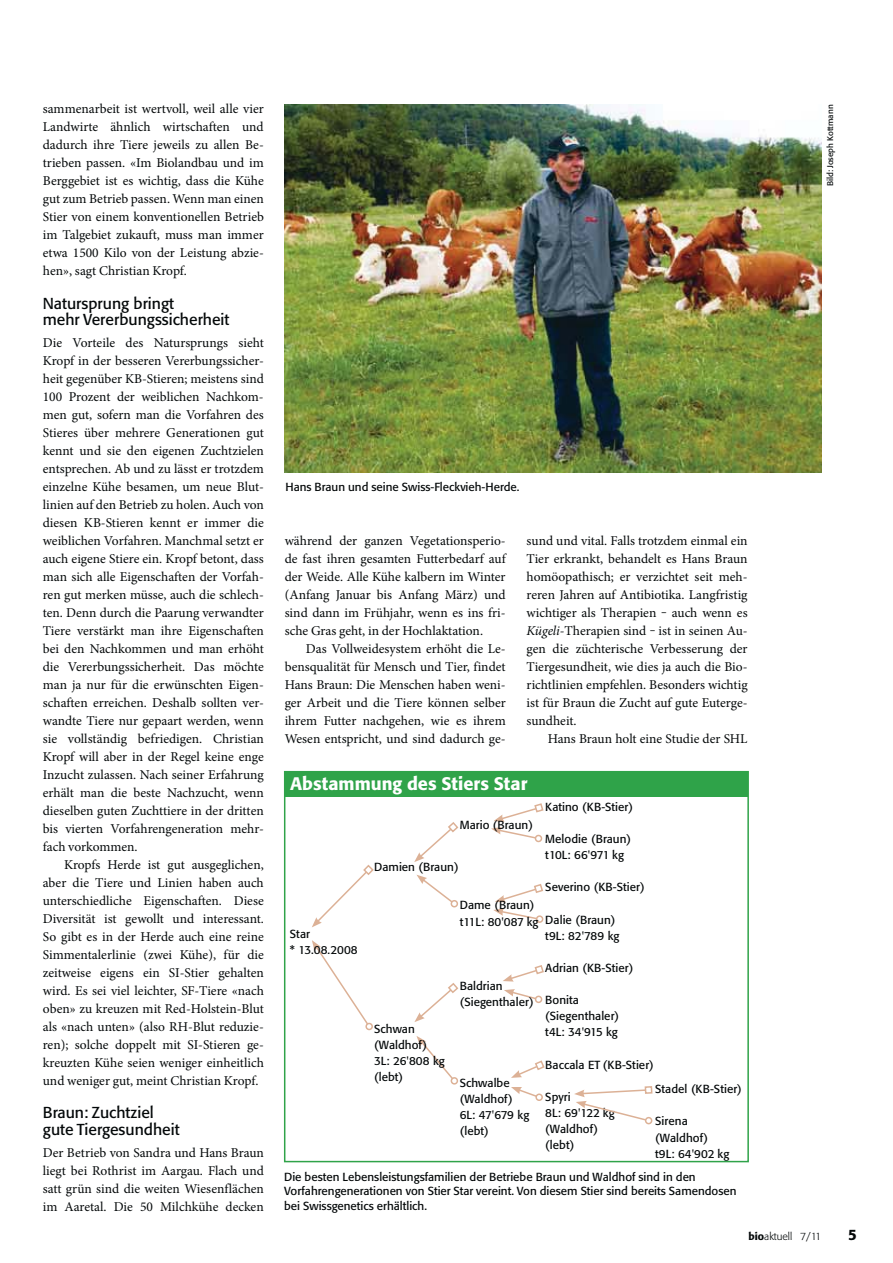
<style>
.page{position:relative;width:893px;height:1263px;background:#fff}
.page>*{position:absolute;margin:0;border:0;box-sizing:border-box;transform-origin:0 0}
.t1{font:500 18px "Formata BQ";color:#fff}
.t2{font:15.75px/16.5px "Formata BQ";color:#040809}
.t3{font:500 15px "Formata BQ";color:#040809}
.t4{font:13.5px/18px "Minion Pro";color:#040809;text-align:justify}
.t5{font:11.55px/16px "Formata BQ";letter-spacing:.005em;color:#040809}
.t6{font:300 10.5px "Formata BQ";color:#040809}
.t7{font:8.25px "Formata BQ";color:#040809}
.s1{font-style:italic}
.s2{font-weight:500}
</style>
<div class="page">
<div style="left:285px;top:772px;width:463px;height:25px;background:#2fa349"></div>
<svg style="left:312px;top:940px;width:58px;height:84px"></svg>
<div style="left:365px;top:1023px;width:8px;height:7px;border:2px solid #dcb196;border-radius:50%"></div>
<svg style="left:312px;top:864px;width:62px;height:63px"></svg>
<svg style="left:416px;top:1036px;width:37px;height:45px"></svg>
<div style="left:451px;top:1077px;width:7px;height:8px;border:2px solid #dcb196;border-radius:50%"></div>
<svg style="left:414px;top:983px;width:45px;height:39px"></svg>
<svg style="left:417px;top:875px;width:36px;height:29px"></svg>
<div style="left:451px;top:900px;width:7px;height:7px;border:2px solid #dcb196;border-radius:50%"></div>
<svg style="left:414px;top:822px;width:45px;height:40px"></svg>
<div style="left:645px;top:1117px;width:7px;height:7px;border:2px solid #dcb196;border-radius:50%"></div>
<svg style="left:574px;top:1089px;width:73px;height:33px"></svg>
<div style="left:645px;top:1086px;width:7px;height:8px;border:2px solid #dcb196"></div>
<svg style="left:511px;top:1087px;width:26px;height:10px"></svg>
<div style="left:535px;top:1094px;width:8px;height:7px;border:2px solid #dcb196;border-radius:50%"></div>
<svg style="left:511px;top:1060px;width:34px;height:18px"></svg>
<svg style="left:504px;top:989px;width:33px;height:11px"></svg>
<div style="left:535px;top:996px;width:7px;height:7px;border:2px solid #dcb196;border-radius:50%"></div>
<svg style="left:503px;top:965px;width:41px;height:17px"></svg>
<svg style="left:493px;top:908px;width:44px;height:12px"></svg>
<div style="left:536px;top:915px;width:7px;height:8px;border:2px solid #dcb196;border-radius:50%"></div>
<svg style="left:495px;top:884px;width:48px;height:18px"></svg>
<div style="left:535px;top:835px;width:7px;height:7px;border:2px solid #dcb196;border-radius:50%"></div>
<svg style="left:491px;top:803px;width:53px;height:37px"></svg>
<div style="left:284px;top:771px;width:465px;height:391px;border:2px solid #2fa349"></div>
<img style="left:284px;top:105px;width:537px;height:368px">
<p class="t4" style="left:43px;top:101px;width:223px">sammenarbeit ist wertvoll, weil alle vier Landwirte ähnlich wirtschaften und dadurch ihre Tiere jeweils zu allen Be&shy;trieben passen. «Im Biolandbau und im Berggebiet ist es wichtig, dass die Kühe gut zum Betrieb passen. Wenn man einen Stier von einem konventionellen Betrieb im Talgebiet zukauft, muss man immer etwa 1500 Kilo von der Leistung abzie&shy;hen», sagt Christian Kropf.</p>
<p class="t2" style="left:43px;top:296px;width:188px">Natursprung bringt<br>mehr Vererbungssicherheit</p>
<p class="t4" style="left:43px;top:335px;width:223px">Die Vorteile des Natursprungs sieht Kropf in der besseren Vererbungssicher&shy;heit gegenüber KB-Stieren; meistens sind 100 Prozent der weiblichen Nachkom&shy;men gut, sofern man die Vorfahren des Stieres über mehrere Generationen gut kennt und sie den eigenen Zuchtzielen entsprechen. Ab und zu lässt er trotzdem einzelne Kühe besamen, um neue Blut&shy;linien auf den Betrieb zu holen. Auch von diesen KB-Stieren kennt er immer die weiblichen Vorfahren. Manchmal setzt er auch eigene Stiere ein. Kropf betont, dass man sich alle Eigenschaften der Vorfah&shy;ren gut merken müsse, auch die schlech&shy;ten. Denn durch die Paarung verwandter Tiere verstärkt man ihre Eigenschaften bei den Nachkommen und man erhöht die Vererbungssicherheit. Das möchte man ja nur für die erwünschten Eigen&shy;schaften erreichen. Deshalb sollten ver&shy;wandte Tiere nur gepaart werden, wenn sie vollständig befriedigen. Christian Kropf will aber in der Regel keine enge Inzucht zulassen. Nach seiner Erfahrung erhält man die beste Nachzucht, wenn dieselben guten Zuchttiere in der dritten bis vierten Vorfahrengeneration mehr&shy;fach vorkommen.</p>
<p class="t4" style="left:43px;top:857px;width:223px;text-indent:21px">Kropfs Herde ist gut ausgeglichen, aber die Tiere und Linien haben auch unterschiedliche Eigenschaften. Diese Diversität ist gewollt und interessant.<br>So gibt es in der Herde auch eine reine Simmentalerlinie (zwei Kühe), für die zeitweise eigens ein SI-Stier gehalten wird. Es sei viel leichter, SF-Tiere «nach oben» zu kreuzen mit Red-Holstein-Blut als «nach unten» (also RH-Blut reduzie&shy;ren); solche doppelt mit SI-Stieren ge&shy;kreuzten Kühe seien weniger einheitlich und weniger gut, meint Christian Kropf.</p>
<p class="t2" style="left:43px;top:1105px;width:138px">Braun: Zuchtziel gute Tiergesundheit</p>
<p class="t4" style="left:43px;top:1145px;width:223px">Der Betrieb von Sandra und Hans Braun liegt bei Rothrist im Aargau. Flach und satt grün sind die weiten Wiesenflächen im Aaretal. Die 50 Milchkühe decken</p>
<p class="t7" style="left:826px;top:186px;width:83px;rotate:-90deg">Bild: Joseph Kottmann</p>
<p class="t5" style="left:285px;top:479px;width:235px">Hans Braun und seine Swiss-Fleckvieh-Herde.</p>
<p class="t4" style="left:285px;top:533px;width:223px">während der ganzen Vegetationsperio&shy;de fast ihren gesamten Futterbedarf auf der Weide. Alle Kühe kalbern im Winter (Anfang Januar bis Anfang März) und sind dann im Frühjahr, wenn es ins fri&shy;sche Gras geht, in der Hochlaktation.</p>
<p class="t4" style="left:285px;top:641px;width:223px;text-indent:21px">Das Vollweidesystem erhöht die Le&shy;bensqualität für Mensch und Tier, findet Hans Braun: Die Menschen haben weni&shy;ger Arbeit und die Tiere können selber ihrem Futter nachgehen, wie es ihrem Wesen entspricht, und sind dadurch ge-</p>
<p class="t4" style="left:526px;top:533px;width:223px">sund und vital. Falls trotzdem einmal ein Tier erkrankt, behandelt es Hans Braun homöopathisch; er verzichtet seit meh&shy;reren Jahren auf Antibiotika. Langfristig wichtiger als Therapien ‒ auch wenn es <span class="s1">Kügeli</span>-Therapien sind ‒ ist in seinen Au&shy;gen die züchterische Verbesserung der Tiergesundheit, wie dies ja auch die Bio&shy;richtlinien empfehlen. Besonders wichtig ist für Braun die Zucht auf gute Euterge&shy;sundheit.</p>
<p class="t4" style="left:548px;top:731px;width:201px">Hans Braun holt eine Studie der SHL</p>
<h1 class="t1" style="left:290px;top:775px;width:239px">Abstammung des Stiers Star</h1>
<p class="t5" style="left:290px;top:926px;width:69px">Star<br>* 13.08.2008</p>
<p class="t5" style="left:545px;top:799px;width:89px">Katino (KB-Stier)</p>
<p class="t5" style="left:545px;top:831px;width:87px">Melodie (Braun) t10L: 66'971 kg</p>
<p class="t5" style="left:545px;top:880px;width:101px">Severino (KB-Stier)</p>
<p class="t5" style="left:545px;top:912px;width:76px">Dalie (Braun) t9L: 82'789 kg</p>
<p class="t5" style="left:545px;top:960px;width:90px">Adrian (KB-Stier)</p>
<p class="t5" style="left:545px;top:993px;width:75px">Bonita (Siegenthaler) t4L: 34'915 kg</p>
<p class="t5" style="left:545px;top:1057px;width:110px">Baccala ET (KB-Stier)</p>
<p class="t5" style="left:545px;top:1089px;width:71px">Spyri<br>8L: 69'122 kg (Waldhof) (lebt)</p>
<p class="t5" style="left:460px;top:817px;width:75px">Mario (Braun)</p>
<p class="t5" style="left:374px;top:860px;width:86px">Damien (Braun)</p>
<p class="t5" style="left:460px;top:898px;width:80px">Dame (Braun) t11L: 80'087 kg</p>
<p class="t5" style="left:460px;top:979px;width:75px">Baldrian (Siegenthaler)</p>
<p class="t5" style="left:374px;top:1021px;width:72px">Schwan (Waldhof)<br>3L: 26'808 kg (lebt)</p>
<p class="t5" style="left:460px;top:1075px;width:71px">Schwalbe (Waldhof)<br>6L: 47'679 kg (lebt)</p>
<p class="t5" style="left:655px;top:1082px;width:88px">Stadel (KB-Stier)</p>
<p class="t5" style="left:655px;top:1114px;width:76px">Sirena (Waldhof) t9L: 64'902 kg</p>
<p class="t5" style="left:284px;top:1170px;width:454px;line-height:14.5px">Die besten Lebensleistungsfamilien der Betriebe Braun und Waldhof sind in den<br>Vorfahrengenerationen von Stier Star vereint. Von diesem Stier sind bereits Samendosen bei Swissgenetics erhältlich.</p>
<p class="t6" style="left:748px;top:1232px;width:74px"><span class="s2">bio</span>aktuell 7/11</p>
<p class="t3" style="left:848px;top:1228px;width:10px">5</p>
</div>
